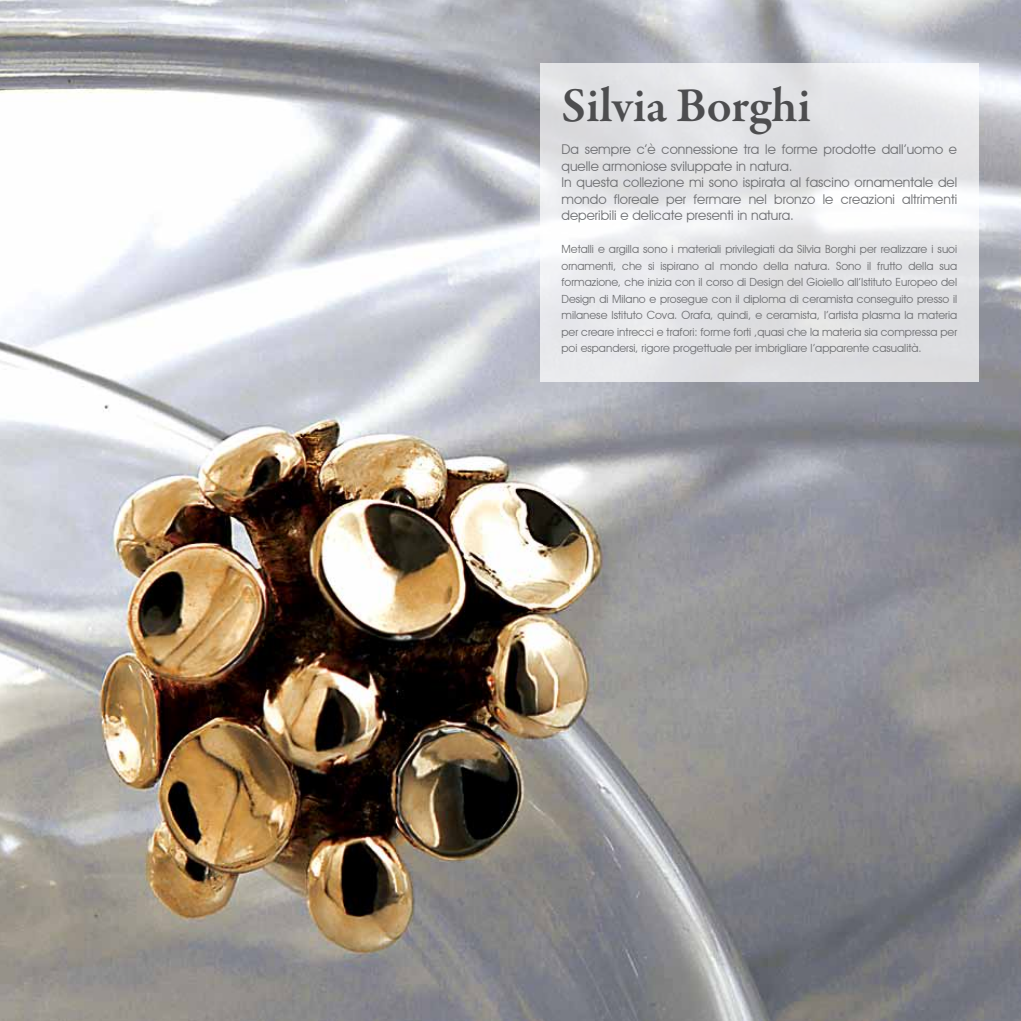
<style>
.page{position:relative;width:1021px;height:1021px;background:#fff}
.page>*{position:absolute;margin:0;border:0;box-sizing:border-box;transform-origin:0 0}
.t1{font:600 49.5px "Garamond Premr Pro";letter-spacing:-.005em;color:#4d4d4f}
.t2{font:13.5px/16.5px "Avant Garde IT Cby BT";color:#6d6e71}
.t3{font:11.25px/16.5px "Avant Garde IT Cby BT";color:#6d6e71;text-align:justify}
</style>
<div class="page">
<img style="left:0;top:0;width:1020px;height:1020px">
<svg style="left:540px;top:64px;width:438px;height:318px;fill:#e3e3e6"></svg>
<h1 class="t1" style="left:561px;top:76px;width:251px">Silvia Borghi</h1>
<p class="t2" style="left:561px;top:141px;width:397px">Da sempre c’è connessione tra le forme prodotte dall’uomo e quelle armoniose sviluppate in natura.<br>In questa collezione mi sono ispirata al fascino ornamentale del mondo floreale per fermare nel bronzo le creazioni altrimenti deperibili e delicate presenti in natura.</p>
<p class="t3" style="left:561px;top:241px;width:397px">Metalli e argilla sono i materiali privilegiati da Silvia Borghi per realizzare i suoi ornamenti, che si ispirano al mondo della natura. Sono il frutto della sua formazione, che inizia con il corso di Design del Gioiello all’Istituto Europeo del Design di Milano e prosegue con il diploma di ceramista conseguito presso il milanese Istituto Cova. Orafa, quindi, e ceramista, l’artista plasma la materia per creare intrecci e trafori: forme forti ,quasi che la materia sia compressa per poi espandersi, rigore progettuale per imbrigliare l’apparente casualità.</p>
</div>
